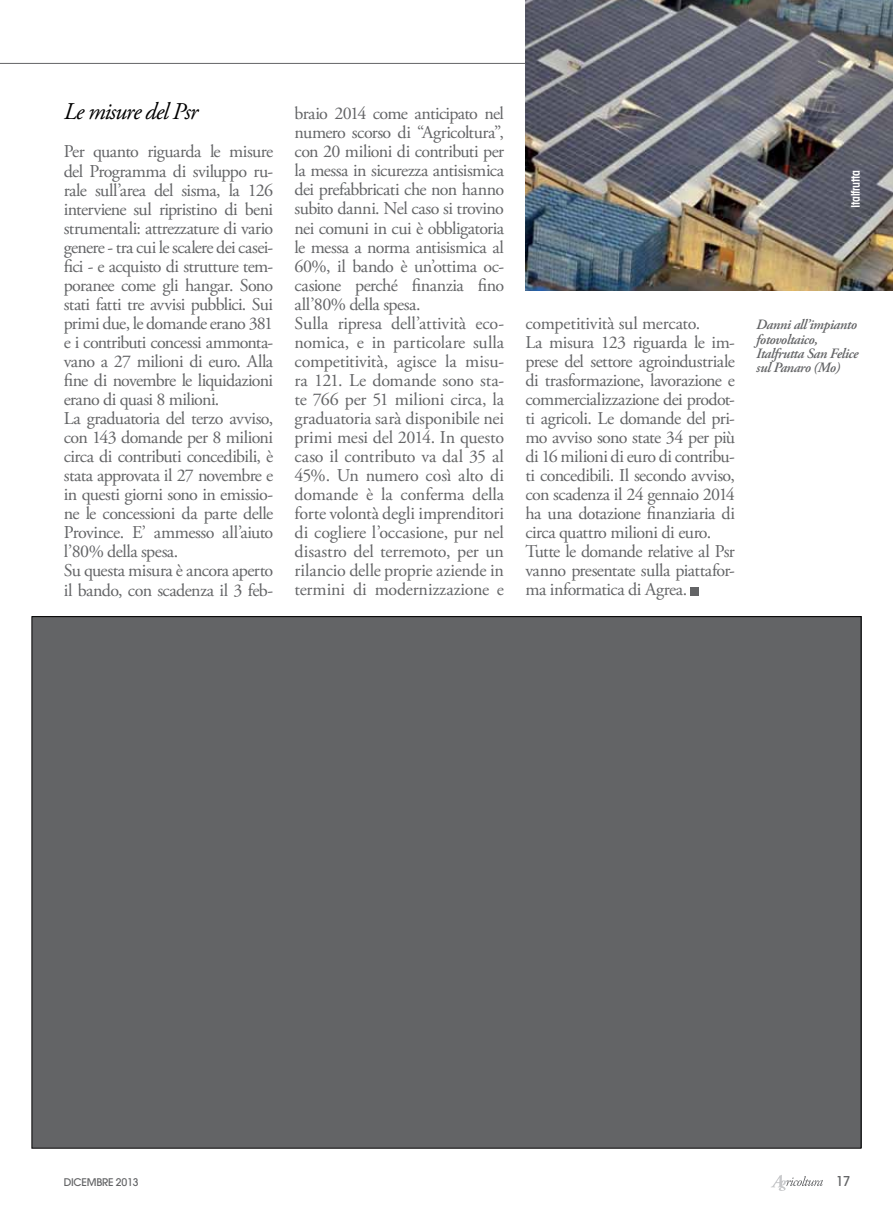
<style>
.page{position:relative;width:893px;height:1212px;background:#fff}
.page>*{position:absolute;margin:0;border:0;box-sizing:border-box;transform-origin:0 0}
.t1{font:italic 24px "Adobe Garamond Pro";letter-spacing:-.045em;color:#000}
.t2{font:18px/19px "Adobe Garamond Pro";letter-spacing:-.025em;color:#636466}
.t3{font:italic 600 14.25px/14.2px "Adobe Garamond Pro";letter-spacing:-.03em;color:#636466}
.t4{font:500 13.5px "Avant Garde";color:#636466}
.t5{font:600 condensed 12px "Avant Garde";letter-spacing:-.03em;color:#fff}
.t6{font:500 10.5px "Avant Garde";letter-spacing:-.025em;color:#636466}
</style>
<div class="page">
<div style="left:32px;top:617px;width:829px;height:531px;background:#636466"></div>
<div style="left:691px;top:587px;width:8px;height:9px;background:#636466"></div>
<img style="left:525px;top:0;width:368px;height:291px">
<svg style="left:771px;top:1175px;width:52px;height:16px"></svg>
<hr style="left:0;top:63px;width:525px;height:1px;background:#636466">
<h1 class="t1" style="left:64px;top:97px;width:136px">Le misure del Psr</h1>
<p class="t2" style="left:64px;top:143px;width:211px">Per quanto riguarda le misure del Programma di sviluppo ru&shy;rale sull’area del sisma, la 126 interviene sul ripristino di beni strumentali: attrezzature di vario genere - tra cui le scalere dei casei&shy;fici - e acquisto di strutture tem&shy;poranee come gli hangar. Sono stati fatti tre avvisi pubblici. Sui primi due, le domande erano 381 e i contributi concessi ammonta&shy;vano a 27 milioni di euro. Alla fine di novembre le liquidazioni erano di quasi 8 milioni.<br>La graduatoria del terzo avviso, con 143 domande per 8 milioni circa di contributi concedibili, è stata approvata il 27 novembre e in questi giorni sono in emissio&shy;ne le concessioni da parte delle<br>Province. E’ ammesso all’aiuto l’80% della spesa.<br>Su questa misura è ancora aperto il bando, con scadenza il 3 feb-</p>
<p class="t2" style="left:295px;top:105px;width:211px">braio 2014 come anticipato nel numero scorso di “Agricoltura”, con 20 milioni di contributi per la messa in sicurezza antisismica dei prefabbricati che non hanno subito danni. Nel caso si trovino nei comuni in cui è obbligatoria le messa a norma antisismica al<br>60%, il bando è un’ottima oc&shy;casione perché finanzia fino all’80% della spesa.<br>Sulla ripresa dell’attività eco&shy;nomica, e in particolare sulla competitività, agisce la misu&shy;ra 121. Le domande sono sta&shy;te 766 per 51 milioni circa, la graduatoria sarà disponibile nei primi mesi del 2014. In questo caso il contributo va dal 35 al<br>45%. Un numero così alto di domande è la conferma della forte volontà degli imprenditori di cogliere l’occasione, pur nel disastro del terremoto, per un rilancio delle proprie aziende in termini di modernizzazione e</p>
<p class="t5" style="left:848px;top:208px;width:39px;rotate:-90deg">Italfrutta</p>
<p class="t2" style="left:525px;top:314px;width:211px">competitività sul mercato.<br>La misura 123 riguarda le im&shy;prese del settore agroindustriale di trasformazione, lavorazione e commercializzazione dei prodot&shy;ti agricoli. Le domande del pri&shy;mo avviso sono state 34 per più di 16 milioni di euro di contribu&shy;ti concedibili. Il secondo avviso, con scadenza il 24 gennaio 2014 ha una dotazione finanziaria di circa quattro milioni di euro.<br>Tutte le domande relative al Psr vanno presentate sulla piattafor&shy;ma informatica di Agrea.</p>
<p class="t3" style="left:756px;top:318px;width:104px">Danni all’impianto fotovoltaico,<br>Italfrutta San Felice sul Panaro (Mo)</p>
<p class="t6" style="left:64px;top:1176px;width:76px">DICEMBRE 2013</p>
<p class="t4" style="left:836px;top:1172px;width:16px">17</p>
</div>
